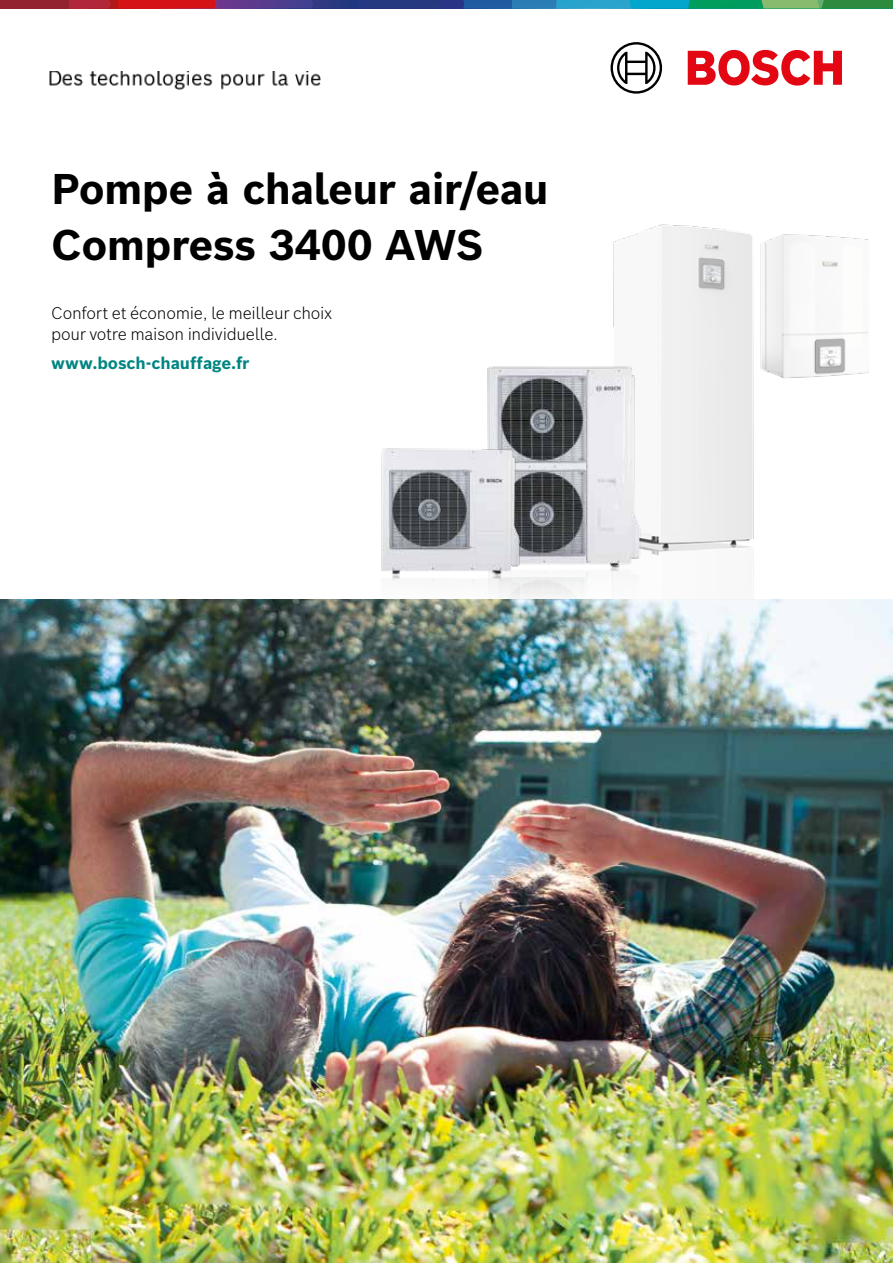
<style>
.page{position:relative;width:893px;height:1263px;background:#fff}
.page>*{position:absolute;margin:0;border:0;box-sizing:border-box;transform-origin:0 0}
.t1{font:700 42px/55.5px "Bosch Sans";letter-spacing:-.015em;color:#000}
.t2{font:300 16.5px/21px "Bosch Sans";letter-spacing:-.015em;color:#000}
.t3{font:700 16.5px "Bosch Sans";letter-spacing:-.005em;color:#008581}
</style>
<div class="page">
<img style="left:0;top:600px;width:893px;height:663px">
<img style="left:613px;top:224px;width:149px;height:376px">
<img style="left:750px;top:230px;width:119px;height:179px">
<img style="left:487px;top:345px;width:163px;height:255px">
<img style="left:350px;top:399px;width:173px;height:201px">
<div style="left:0;top:0;width:69px;height:9px;background:#942330"></div>
<svg style="left:69px;top:0;width:824px;height:9px;background:#496378"></svg>
<img style="left:49px;top:71px;width:272px;height:19px">
<svg style="left:688px;top:50px;width:154px;height:36px"></svg>
<svg style="left:610px;top:42px;width:52px;height:52px"></svg>
<h1 class="t1" style="left:51px;top:160px;width:499px">Pompe à chaleur air/eau<br>Compress 3400 AWS</h1>
<p class="t2" style="left:51px;top:302px;width:283px">Confort et économie, le meilleur choix pour votre maison individuelle.</p>
<p class="t3" style="left:51px;top:352px;width:200px">www.bosch-chauffage.fr</p>
</div>
